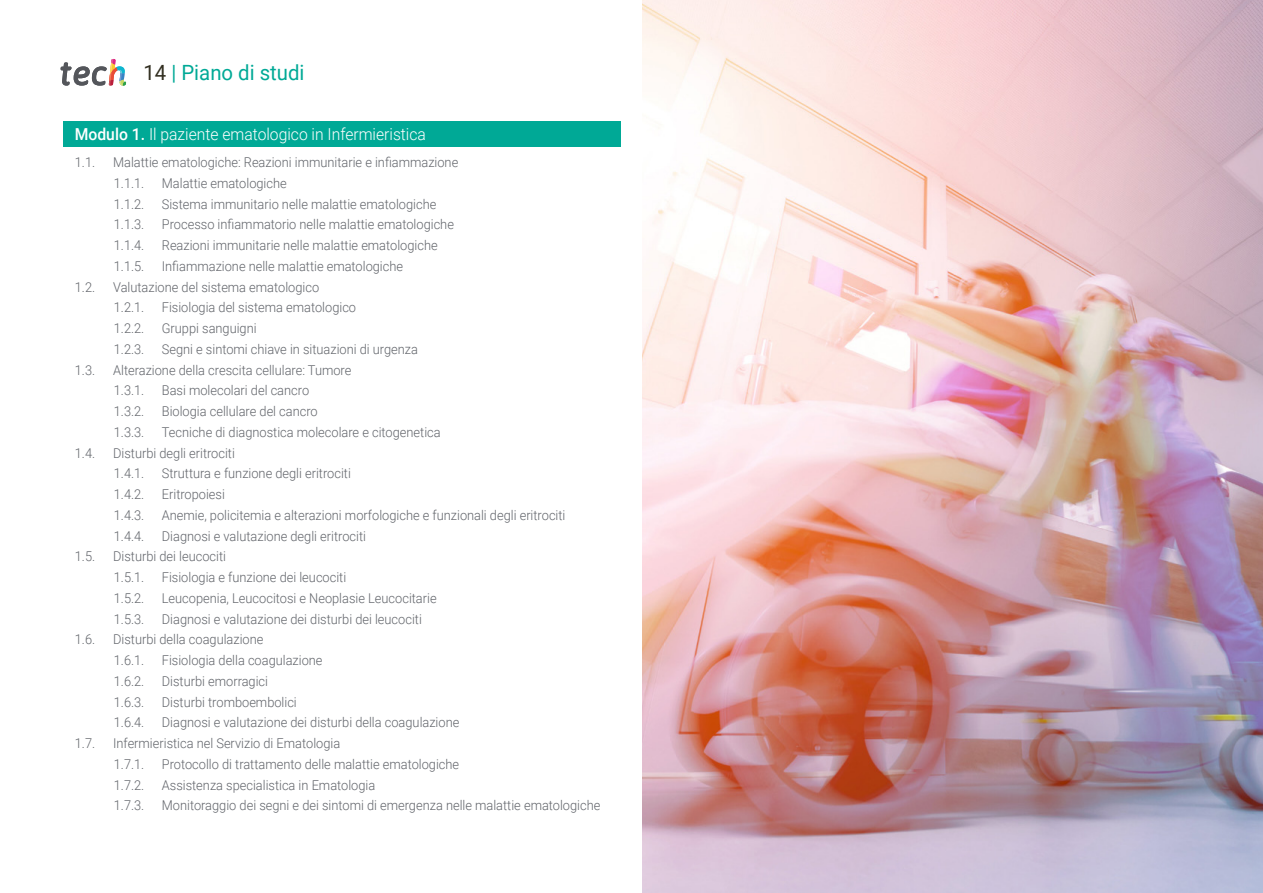
<style>
.page{position:relative;width:1263px;height:893px;background:#fff}
.page>*{position:absolute;margin:0;border:0;box-sizing:border-box;transform-origin:0 0}
.t1{font:21px "Roboto";color:#00a996}
.t2{font:300 16.5px "Roboto";color:#fff;scale:.95 1}
.t3{font:300 13.5px/20.7px "Roboto";color:#61646a;scale:.95 1}
.s1{color:#312e20}
.s2{font-weight:500}
</style>
<div class="page">
<img style="left:642px;top:0;width:621px;height:893px">
<div style="left:64px;top:121px;width:557px;height:25px;background:#00a996"></div>
<svg style="left:61px;top:59px;width:65px;height:27px"></svg>
<h1 class="t1" style="left:144px;top:57px;width:163px"><span class="s1">14</span> | Piano di studi</h1>
<p class="t2" style="left:75px;top:123px;width:371px"><span class="s2">Modulo 1.</span> Il paziente ematologico in Infermieristica</p>
<p class="t3" style="left:75px;top:151px;width:23px">1.1.</p>
<p class="t3" style="left:113px;top:151px;width:365px">Malattie ematologiche: Reazioni immunitarie e infiammazione<br>1.1.1.</p>
<p class="t3" style="left:162px;top:172px;width:133px">Malattie ematologiche</p>
<p class="t3" style="left:114px;top:193px;width:34px">1.1.2.</p>
<p class="t3" style="left:162px;top:193px;width:290px">Sistema immunitario nelle malattie ematologiche</p>
<p class="t3" style="left:114px;top:214px;width:34px">1.1.3.</p>
<p class="t3" style="left:162px;top:214px;width:309px">Processo infiammatorio nelle malattie ematologiche</p>
<p class="t3" style="left:114px;top:234px;width:34px">1.1.4.</p>
<p class="t3" style="left:162px;top:234px;width:292px">Reazioni immunitarie nelle malattie ematologiche</p>
<p class="t3" style="left:114px;top:255px;width:34px">1.1.5.</p>
<p class="t3" style="left:162px;top:255px;width:255px">Infiammazione nelle malattie ematologiche</p>
<p class="t3" style="left:75px;top:276px;width:23px">1.2.</p>
<p class="t3" style="left:113px;top:276px;width:218px">Valutazione del sistema ematologico<br>1.2.1.</p>
<p class="t3" style="left:162px;top:297px;width:206px">Fisiologia del sistema ematologico</p>
<p class="t3" style="left:114px;top:317px;width:34px">1.2.2.</p>
<p class="t3" style="left:162px;top:317px;width:101px">Gruppi sanguigni</p>
<p class="t3" style="left:114px;top:338px;width:34px">1.2.3.</p>
<p class="t3" style="left:162px;top:338px;width:271px">Segni e sintomi chiave in situazioni di urgenza</p>
<p class="t3" style="left:75px;top:359px;width:23px">1.3.</p>
<p class="t3" style="left:113px;top:359px;width:252px">Alterazione della crescita cellulare: Tumore<br>1.3.1.</p>
<p class="t3" style="left:162px;top:380px;width:157px">Basi molecolari del cancro</p>
<p class="t3" style="left:114px;top:400px;width:34px">1.3.2.</p>
<p class="t3" style="left:162px;top:400px;width:166px">Biologia cellulare del cancro</p>
<p class="t3" style="left:114px;top:421px;width:34px">1.3.3.</p>
<p class="t3" style="left:162px;top:421px;width:295px">Tecniche di diagnostica molecolare e citogenetica</p>
<p class="t3" style="left:75px;top:442px;width:23px">1.4.</p>
<p class="t3" style="left:113px;top:442px;width:130px">Disturbi degli eritrociti<br>1.4.1.</p>
<p class="t3" style="left:162px;top:463px;width:201px">Struttura e funzione degli eritrociti</p>
<p class="t3" style="left:114px;top:483px;width:34px">1.4.2.</p>
<p class="t3" style="left:162px;top:483px;width:68px">Eritropoiesi</p>
<p class="t3" style="left:114px;top:504px;width:34px">1.4.3.</p>
<p class="t3" style="left:162px;top:504px;width:426px">Anemie, policitemia e alterazioni morfologiche e funzionali degli eritrociti</p>
<p class="t3" style="left:114px;top:525px;width:34px">1.4.4.</p>
<p class="t3" style="left:162px;top:525px;width:216px">Diagnosi e valutazione degli eritrociti</p>
<p class="t3" style="left:75px;top:546px;width:23px">1.5.</p>
<p class="t3" style="left:113px;top:546px;width:120px">Disturbi dei leucociti<br>1.5.1.</p>
<p class="t3" style="left:162px;top:566px;width:196px">Fisiologia e funzione dei leucociti</p>
<p class="t3" style="left:114px;top:587px;width:34px">1.5.2.</p>
<p class="t3" style="left:162px;top:587px;width:291px">Leucopenia, Leucocitosi e Neoplasie Leucocitarie</p>
<p class="t3" style="left:114px;top:608px;width:34px">1.5.3.</p>
<p class="t3" style="left:162px;top:608px;width:275px">Diagnosi e valutazione dei disturbi dei leucociti</p>
<p class="t3" style="left:75px;top:629px;width:23px">1.6.</p>
<p class="t3" style="left:113px;top:629px;width:160px">Disturbi della coagulazione<br>1.6.1.</p>
<p class="t3" style="left:162px;top:649px;width:171px">Fisiologia della coagulazione</p>
<p class="t3" style="left:114px;top:670px;width:34px">1.6.2.</p>
<p class="t3" style="left:162px;top:670px;width:113px">Disturbi emorragici</p>
<p class="t3" style="left:114px;top:691px;width:34px">1.6.3.</p>
<p class="t3" style="left:162px;top:691px;width:144px">Disturbi tromboembolici</p>
<p class="t3" style="left:114px;top:712px;width:34px">1.6.4.</p>
<p class="t3" style="left:162px;top:712px;width:315px">Diagnosi e valutazione dei disturbi della coagulazione</p>
<p class="t3" style="left:75px;top:732px;width:23px">1.7.</p>
<p class="t3" style="left:113px;top:732px;width:241px">Infermieristica nel Servizio di Ematologia<br>1.7.1.</p>
<p class="t3" style="left:162px;top:753px;width:314px">Protocollo di trattamento delle malattie ematologiche</p>
<p class="t3" style="left:114px;top:774px;width:34px">1.7.2.</p>
<p class="t3" style="left:162px;top:774px;width:226px">Assistenza specialistica in Ematologia</p>
<p class="t3" style="left:114px;top:795px;width:34px">1.7.3.</p>
<p class="t3" style="left:162px;top:795px;width:463px">Monitoraggio dei segni e dei sintomi di emergenza nelle malattie ematologiche</p>
</div>
